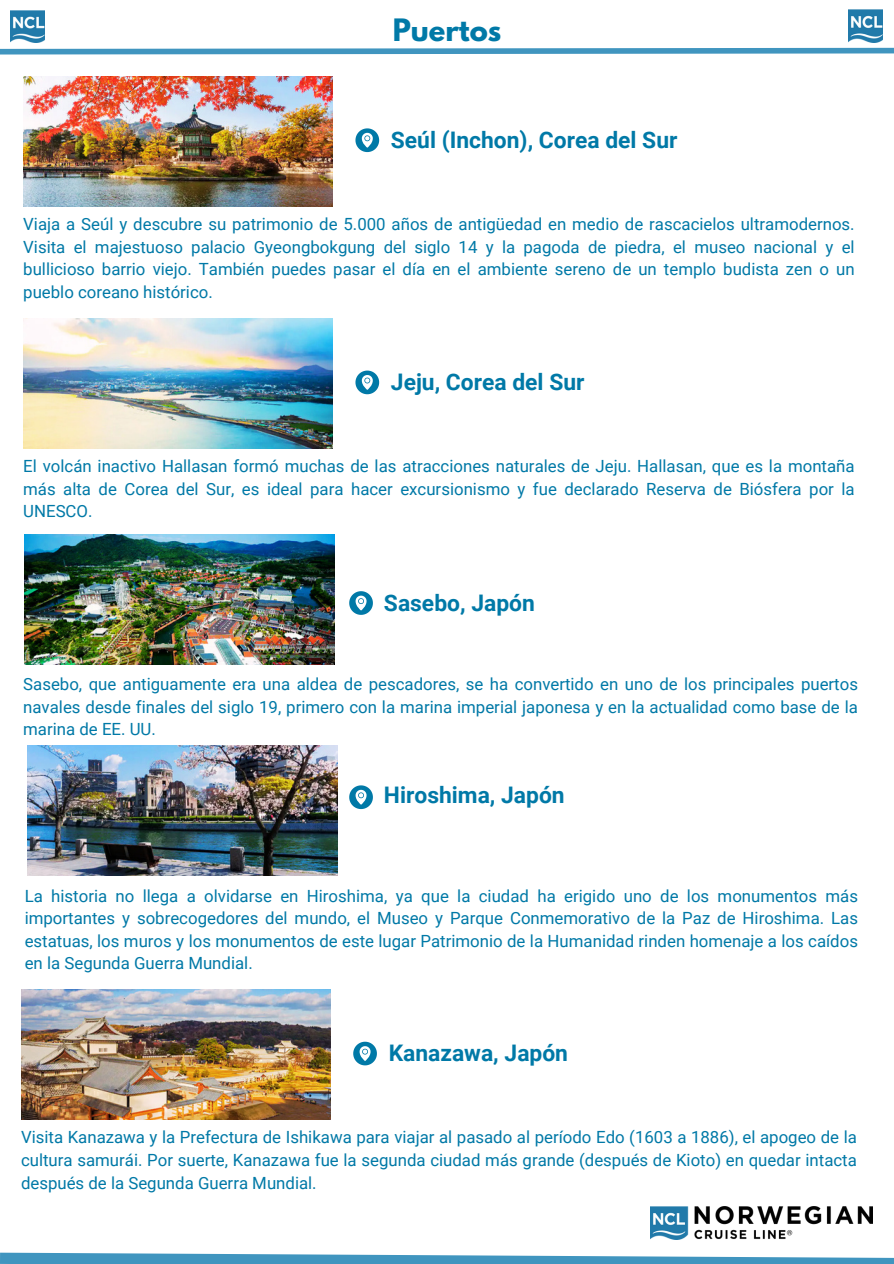
<style>
.page{position:relative;width:894px;height:1264px;background:#fff}
.page>*{position:absolute;margin:0;border:0;box-sizing:border-box;transform-origin:0 0}
.t1{font:700 27.3px "League Spartan";color:#0079a7}
.t2{font:700 22.8px "Roboto";color:#0079a7}
.t3{font:16.8px/22.5px "Roboto";color:#0079a7;text-align:justify}
</style>
<div class="page">
<svg style="left:0;top:47px;width:893px;height:8px"></svg>
<svg style="left:0;top:1252px;width:893px;height:11px"></svg>
<img style="left:650px;top:1206px;width:222px;height:33px">
<img style="left:11px;top:10px;width:34px;height:33px">
<img style="left:848px;top:10px;width:34px;height:32px">
<img style="left:23px;top:77px;width:310px;height:129px">
<svg style="left:355px;top:128px;width:24px;height:24px"></svg>
<img style="left:23px;top:319px;width:310px;height:129px">
<svg style="left:355px;top:370px;width:24px;height:24px"></svg>
<svg style="left:349px;top:591px;width:24px;height:24px"></svg>
<img style="left:25px;top:535px;width:309px;height:129px">
<img style="left:28px;top:745px;width:309px;height:130px">
<svg style="left:349px;top:785px;width:24px;height:24px"></svg>
<img style="left:21px;top:989px;width:309px;height:130px">
<svg style="left:353px;top:1041px;width:24px;height:24px"></svg>
<p class="t1" style="left:392px;top:16px;width:110px">Puertos</p>
<p class="t2" style="left:391px;top:127px;width:288px">Seúl (Inchon), Corea del Sur</p>
<p class="t3" style="left:23px;top:213px;width:832px">Viaja a Seúl y descubre su patrimonio de 5.000 años de antigüedad en medio de rascacielos ultramodernos.<br>Visita el majestuoso palacio Gyeongbokgung del siglo 14 y la pagoda de piedra, el museo nacional y el bullicioso barrio viejo. También puedes pasar el día en el ambiente sereno de un templo budista zen o un pueblo coreano histórico.</p>
<h2 class="t2" style="left:391px;top:369px;width:195px">Jeju, Corea del Sur</h2>
<p class="t3" style="left:23px;top:455px;width:832px">El volcán inactivo Hallasan formó muchas de las atracciones naturales de Jeju. Hallasan, que es la montaña más alta de Corea del Sur, es ideal para hacer excursionismo y fue declarado Reserva de Biósfera por la UNESCO.</p>
<p class="t2" style="left:384px;top:589px;width:152px">Sasebo, Japón</p>
<p class="t3" style="left:23px;top:673px;width:836px">Sasebo, que antiguamente era una aldea de pescadores, se ha convertido en uno de los principales puertos navales desde finales del siglo 19, primero con la marina imperial japonesa y en la actualidad como base de la marina de EE. UU.</p>
<p class="t2" style="left:384px;top:782px;width:182px">Hiroshima, Japón</p>
<h2 class="t3" style="left:25px;top:884px;width:834px">La historia no llega a olvidarse en Hiroshima, ya que la ciudad ha erigido uno de los monumentos más importantes y sobrecogedores del mundo, el Museo y Parque Conmemorativo de la Paz de Hiroshima. Las estatuas, los muros y los monumentos de este lugar Patrimonio de la Humanidad rinden homenaje a los caídos en la Segunda Guerra Mundial.</h2>
<h2 class="t2" style="left:388px;top:1040px;width:181px">Kanazawa, Japón</h2>
<p class="t3" style="left:21px;top:1126px;width:837px">Visita Kanazawa y la Prefectura de Ishikawa para viajar al pasado al período Edo (1603 a 1886), el apogeo de la cultura samurái. Por suerte, Kanazawa fue la segunda ciudad más grande (después de Kioto) en quedar intacta después de la Segunda Guerra Mundial.</p>
</div>
